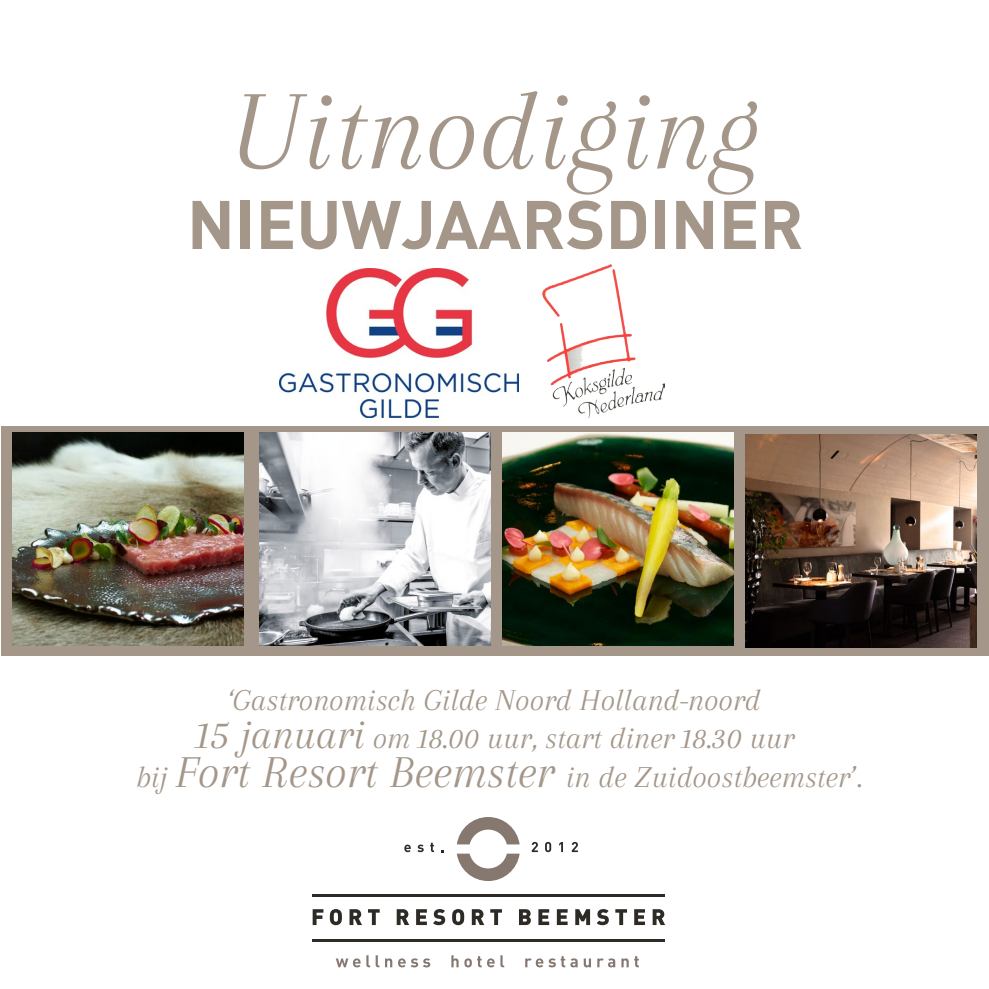
<style>
.page{position:relative;width:989px;height:989px;background:#fff}
.page>*{position:absolute;margin:0;border:0;box-sizing:border-box;transform-origin:0 0}
.t1{font:italic 117px "Arapey";color:#a4978a}
.t2{font:700 67.5px "DIN";color:#a4978a}
.t3{font:italic 31.5px/38.2px "Arapey";color:#a4978a;text-align:center}
.s1{font-size:42.75px}
.s2{font-size:47.25px}
</style>
<div class="page">
<svg style="left:404px;top:844px;width:7px;height:8px"></svg>
<svg style="left:417px;top:844px;width:7px;height:8px"></svg>
<svg style="left:430px;top:842px;width:4px;height:10px"></svg>
<svg style="left:532px;top:842px;width:6px;height:10px"></svg>
<svg style="left:545px;top:842px;width:6px;height:10px"></svg>
<svg style="left:559px;top:842px;width:4px;height:10px"></svg>
<svg style="left:572px;top:842px;width:6px;height:10px"></svg>
<hr style="left:313px;top:939px;width:352px;height:2px;background:#2e2a25">
<hr style="left:313px;top:894px;width:352px;height:2px;background:#2e2a25">
<svg style="left:313px;top:909px;width:10px;height:16px"></svg>
<svg style="left:330px;top:909px;width:12px;height:16px"></svg>
<svg style="left:349px;top:909px;width:13px;height:16px"></svg>
<svg style="left:368px;top:909px;width:12px;height:16px"></svg>
<svg style="left:397px;top:909px;width:12px;height:16px"></svg>
<svg style="left:416px;top:909px;width:11px;height:16px"></svg>
<svg style="left:433px;top:909px;width:12px;height:16px"></svg>
<svg style="left:452px;top:909px;width:12px;height:16px"></svg>
<svg style="left:472px;top:909px;width:12px;height:16px"></svg>
<svg style="left:490px;top:909px;width:12px;height:16px"></svg>
<svg style="left:519px;top:909px;width:12px;height:16px"></svg>
<svg style="left:538px;top:909px;width:11px;height:16px"></svg>
<svg style="left:557px;top:909px;width:10px;height:16px"></svg>
<svg style="left:575px;top:909px;width:15px;height:16px"></svg>
<svg style="left:596px;top:909px;width:13px;height:16px"></svg>
<svg style="left:615px;top:909px;width:12px;height:16px"></svg>
<svg style="left:634px;top:909px;width:11px;height:16px"></svg>
<svg style="left:652px;top:909px;width:13px;height:16px"></svg>
<svg style="left:336px;top:958px;width:24px;height:9px"></svg>
<svg style="left:366px;top:955px;width:13px;height:12px"></svg>
<svg style="left:385px;top:958px;width:7px;height:9px"></svg>
<svg style="left:398px;top:958px;width:32px;height:9px"></svg>
<svg style="left:451px;top:955px;width:7px;height:12px"></svg>
<svg style="left:464px;top:956px;width:30px;height:11px"></svg>
<svg style="left:500px;top:955px;width:4px;height:12px"></svg>
<svg style="left:525px;top:956px;width:52px;height:11px"></svg>
<svg style="left:583px;top:958px;width:8px;height:9px"></svg>
<svg style="left:597px;top:958px;width:18px;height:9px"></svg>
<svg style="left:621px;top:958px;width:7px;height:9px"></svg>
<svg style="left:634px;top:956px;width:5px;height:11px"></svg>
<svg style="left:457px;top:853px;width:62px;height:28px"></svg>
<svg style="left:457px;top:817px;width:62px;height:27px"></svg>
<div style="left:2px;top:426px;width:987px;height:229px;background:#a4978a"></div>
<img style="left:13px;top:433px;width:231px;height:212px">
<img style="left:259px;top:433px;width:231px;height:212px">
<img style="left:502px;top:433px;width:231px;height:212px">
<img style="left:745px;top:434px;width:231px;height:213px">
<img style="left:279px;top:268px;width:240px;height:150px">
<img style="left:542px;top:264px;width:123px;height:154px">
<h1 class="t1" style="left:230px;top:67px;width:532px">Uitnodiging</h1>
<h2 class="t2" style="left:187px;top:180px;width:618px">NIEUWJAARSDINER</h2>
<p class="t3" style="left:136px;top:681px;width:728px">‘Gastronomisch Gilde Noord Holland-noord<br><span class="s1">15 januari</span> om 18.00 uur, start diner 18.30 uur<br>bij <span class="s2">Fort Resort Beemster</span> in de Zuidoostbeemster’.</p>
</div>
